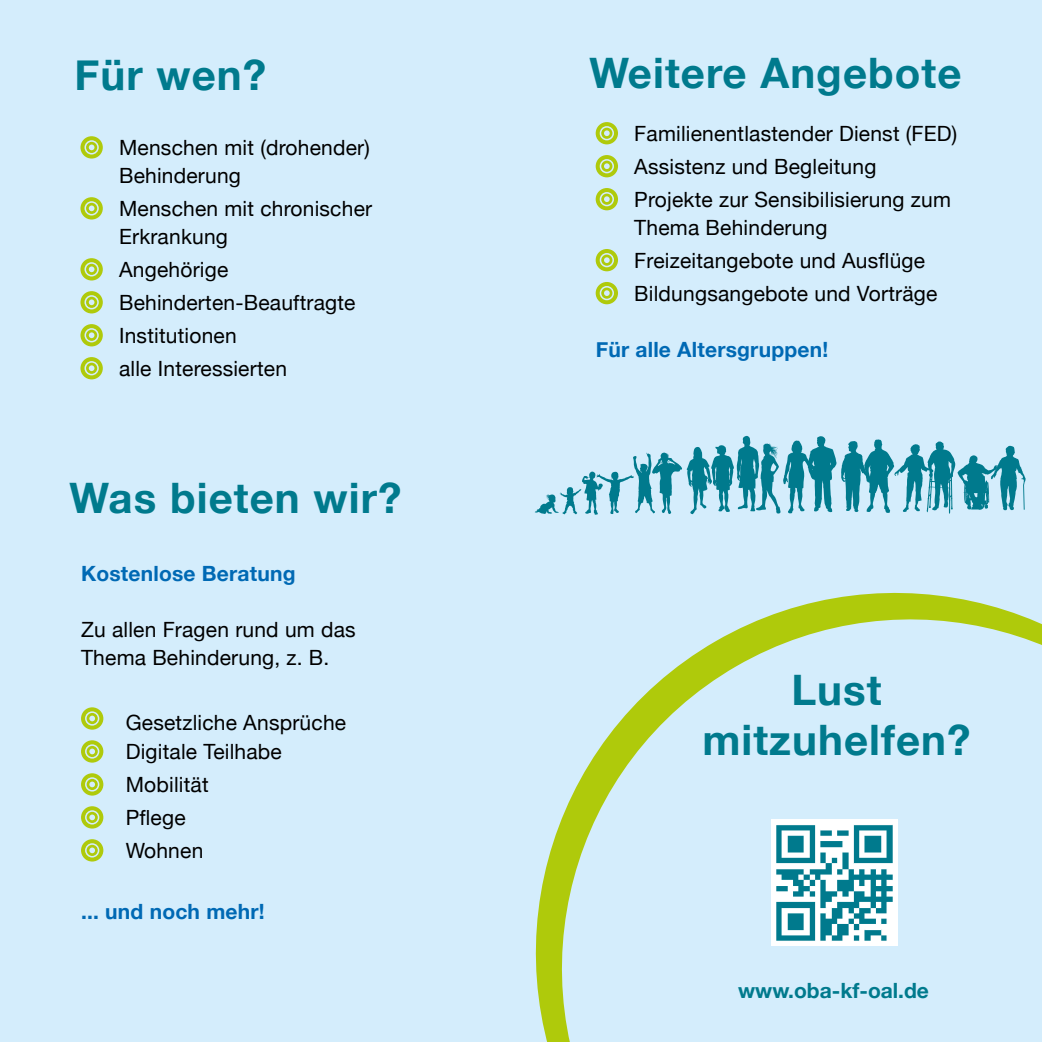
<style>
.page{position:relative;width:1042px;height:1042px;background:#d4edfc}
.page>*{position:absolute;margin:0;border:0;box-sizing:border-box;transform-origin:0 0}
.t1{font:700 42px "Helvetica Neue";letter-spacing:.025em;color:#007a8d}
.t2{font:21px/28px "Helvetica Neue";letter-spacing:.01em;color:#000}
.t3{font:700 21px "Helvetica Neue";letter-spacing:.01em;color:#0069b4}
.t4{font:700 21px "Helvetica Neue";color:#007a8d}
</style>
<div class="page">
<svg style="left:534px;top:435px;width:492px;height:80px"></svg>
<svg style="left:535px;top:592px;width:507px;height:450px"></svg>
<svg style="left:80px;top:136px;width:23px;height:23px"></svg>
<svg style="left:80px;top:197px;width:23px;height:22px"></svg>
<svg style="left:80px;top:258px;width:23px;height:22px"></svg>
<svg style="left:80px;top:291px;width:23px;height:22px"></svg>
<svg style="left:80px;top:324px;width:23px;height:22px"></svg>
<svg style="left:80px;top:357px;width:23px;height:22px"></svg>
<img style="left:772px;top:819px;width:125px;height:126px">
<svg style="left:596px;top:122px;width:22px;height:22px"></svg>
<svg style="left:596px;top:155px;width:22px;height:22px"></svg>
<svg style="left:596px;top:188px;width:22px;height:22px"></svg>
<svg style="left:596px;top:249px;width:22px;height:22px"></svg>
<svg style="left:596px;top:282px;width:22px;height:22px"></svg>
<svg style="left:81px;top:707px;width:22px;height:22px"></svg>
<svg style="left:81px;top:740px;width:22px;height:22px"></svg>
<svg style="left:81px;top:773px;width:22px;height:22px"></svg>
<svg style="left:81px;top:806px;width:22px;height:22px"></svg>
<svg style="left:81px;top:839px;width:22px;height:22px"></svg>
<p class="t1" style="left:74px;top:42px;width:193px">Für wen?</p>
<p class="t2" style="left:119px;top:135px;width:252px">Menschen mit (drohender)<br>Behinderung</p>
<p class="t2" style="left:119px;top:196px;width:255px">Menschen mit chronischer<br>Erkrankung</p>
<p class="t2" style="left:119px;top:257px;width:111px">Angehörige</p>
<p class="t2" style="left:119px;top:290px;width:238px">Behinderten-Beauftragte</p>
<p class="t2" style="left:119px;top:323px;width:119px">Institutionen</p>
<p class="t2" style="left:119px;top:356px;width:169px">alle Interessierten</p>
<p class="t1" style="left:69px;top:465px;width:333px">Was bieten wir?</p>
<p class="t3" style="left:81px;top:557px;width:216px">Kostenlose Beratung</p>
<p class="t2" style="left:81px;top:617px;width:276px">Zu allen Fragen rund um das</p>
<p class="t2" style="left:81px;top:645px;width:250px">Thema Behinderung, z. B.</p>
<p class="t2" style="left:126px;top:709px;width:222px">Gesetzliche Ansprüche</p>
<p class="t2" style="left:126px;top:739px;width:158px">Digitale Teilhabe</p>
<p class="t2" style="left:126px;top:772px;width:84px">Mobilität</p>
<p class="t2" style="left:126px;top:805px;width:61px">Pflege</p>
<p class="t2" style="left:126px;top:838px;width:79px">Wohnen</p>
<p class="t3" style="left:81px;top:895px;width:185px">... und noch mehr!</p>
<p class="t1" style="left:589px;top:40px;width:373px">Weitere Angebote</p>
<p class="t2" style="left:634px;top:121px;width:324px">Familienentlastender Dienst (FED)</p>
<p class="t2" style="left:634px;top:154px;width:244px">Assistenz und Begleitung</p>
<p class="t2" style="left:634px;top:187px;width:318px">Projekte zur Sensibilisierung zum<br>Thema Behinderung</p>
<p class="t2" style="left:634px;top:248px;width:292px">Freizeitangebote und Ausflüge</p>
<p class="t2" style="left:634px;top:280px;width:305px">Bildungsangebote und Vorträge</p>
<p class="t3" style="left:596px;top:333px;width:234px">Für alle Altersgruppen!</p>
<p class="t1" style="left:791px;top:657px;width:92px">Lust</p>
<p class="t1" style="left:702px;top:707px;width:270px">mitzuhelfen?</p>
<p class="t4" style="left:738px;top:973px;width:192px">www.oba-kf-oal.de</p>
</div>
